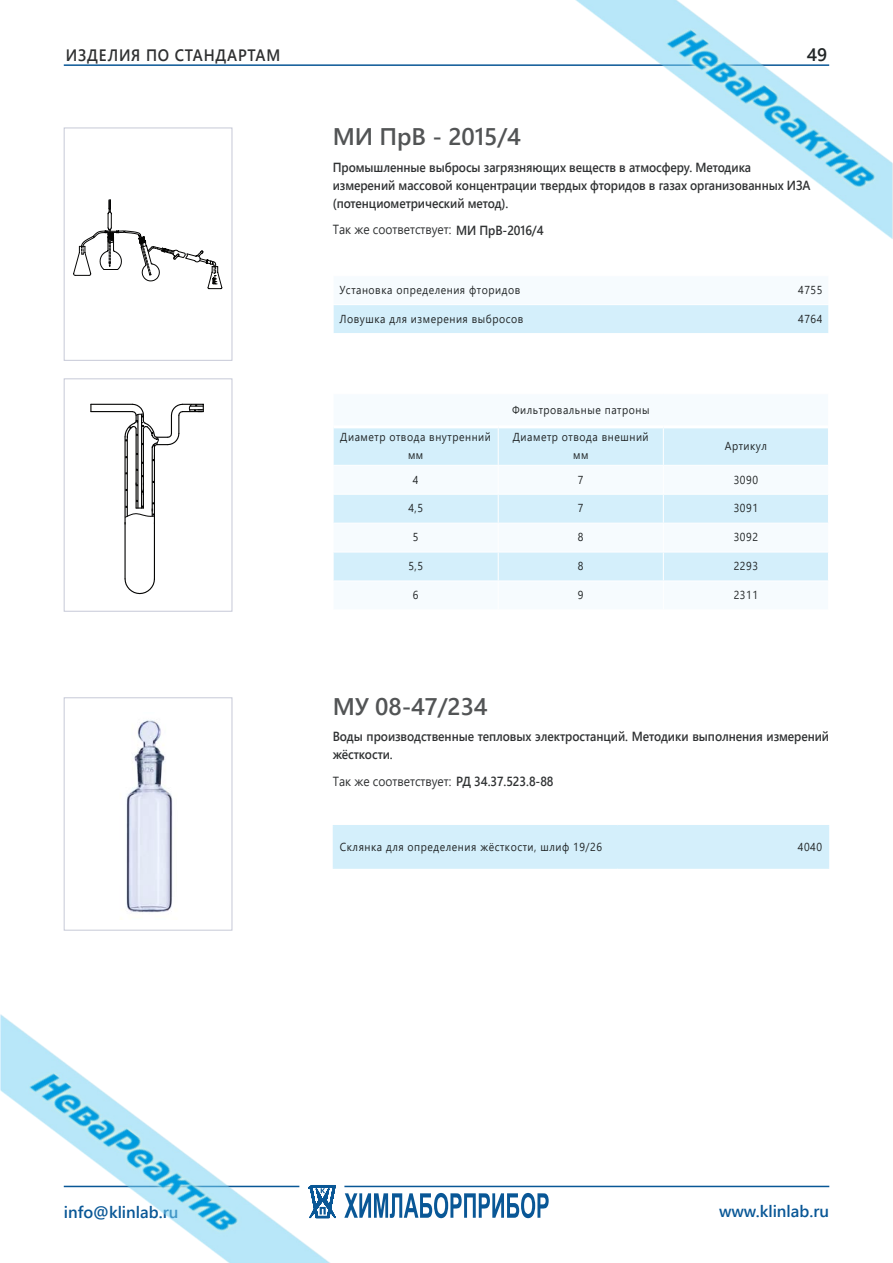
<style>
.page{position:relative;width:893px;height:1263px;background:#fff}
.page>*{position:absolute;margin:0;border:0;box-sizing:border-box;transform-origin:0 0}
.оглавление_гост{font:600 24px "Segoe UI";letter-spacing:-.005em;color:#525455}
.t1{font:600 18px "Segoe UI";color:#212526}
.t2{font:600 16.5px "Segoe UI";color:#095796}
.t3{font:600 16.5px "Segoe UI";letter-spacing:.05em;color:#2f3031;scale:.91 1}
.t4{font:600 13.2px/18px "Segoe UI";letter-spacing:-.005em;color:#303233;scale:.91 1}
.t5{font:13.2px "Segoe UI";color:#303233;scale:.91 1}
.t6{font:11.55px "Segoe UI";letter-spacing:.05em;color:#212526;scale:.91 1}
.s1{font-weight:600}
</style>
<div class="page">
<img style="left:0;top:0;width:893px;height:1263px">
<p class="t3" style="left:66px;top:40px;width:237px">ИЗДЕЛИЯ ПО СТАНДАРТАМ</p>
<h2 class="t1" style="left:807px;top:38px;width:22px">49</h2>
<p class="оглавление_гост" style="left:333px;top:114px;width:190px">МИ ПрВ - 2015/4</p>
<p class="t4" style="left:333px;top:157px;width:527px">Промышленные выбросы загрязняющих веществ в атмосферу. Методика измерений массовой концентрации твердых фторидов в газах организованных ИЗА (потенциометрический метод).</p>
<p class="t5" style="left:333px;top:217px;width:233px">Так же соответствует: <span class="s1">МИ ПрВ-2016/4</span></p>
<p class="t6" style="left:339px;top:279px;width:200px">Установка определения фторидов</p>
<p class="t6" style="left:798px;top:279px;width:28px">4755</p>
<p class="t6" style="left:339px;top:308px;width:204px">Ловушка для измерения выбросов</p>
<p class="t6" style="left:798px;top:308px;width:28px">4764</p>
<p class="t6" style="left:340px;top:426px;width:167px">Диаметр отвода внутренний</p>
<p class="t6" style="left:408px;top:444px;width:18px">мм</p>
<p class="t6" style="left:512px;top:399px;width:152px">Фильтровальные патроны</p>
<p class="t6" style="left:513px;top:426px;width:151px">Диаметр отвода внешний</p>
<p class="t6" style="left:573px;top:444px;width:18px">мм</p>
<p class="t6" style="left:725px;top:435px;width:48px">Артикул</p>
<p class="t6" style="left:413px;top:469px;width:8px">4</p>
<p class="t6" style="left:578px;top:469px;width:8px">7</p>
<p class="t6" style="left:734px;top:469px;width:28px">3090</p>
<p class="t6" style="left:408px;top:497px;width:18px">4,5</p>
<p class="t6" style="left:578px;top:497px;width:8px">7</p>
<p class="t6" style="left:734px;top:497px;width:28px">3091</p>
<p class="t6" style="left:413px;top:526px;width:8px">5</p>
<p class="t6" style="left:578px;top:526px;width:8px">8</p>
<p class="t6" style="left:734px;top:526px;width:28px">3092</p>
<p class="t6" style="left:408px;top:555px;width:18px">5,5</p>
<p class="t6" style="left:578px;top:555px;width:8px">8</p>
<p class="t6" style="left:734px;top:555px;width:28px">2293</p>
<p class="t6" style="left:413px;top:584px;width:8px">6</p>
<p class="t6" style="left:578px;top:584px;width:8px">9</p>
<p class="t6" style="left:734px;top:584px;width:28px">2311</p>
<p class="оглавление_гост" style="left:333px;top:684px;width:156px">МУ 08-47/234</p>
<p class="t4" style="left:333px;top:727px;width:547px">Воды производственные тепловых электростанций. Методики выполнения измерений жёсткости.</p>
<p class="t5" style="left:333px;top:769px;width:244px">Так же соответствует: <span class="s1">РД 34.37.523.8-88</span></p>
<p class="t6" style="left:340px;top:836px;width:290px">Склянка для определения жёсткости, шлиф 19/26</p>
<p class="t6" style="left:798px;top:836px;width:28px">4040</p>
<p class="t2" style="left:64px;top:1197px;width:116px">info@klinlab.ru</p>
<p class="t2" style="left:719px;top:1196px;width:112px">www.klinlab.ru</p>
</div>
